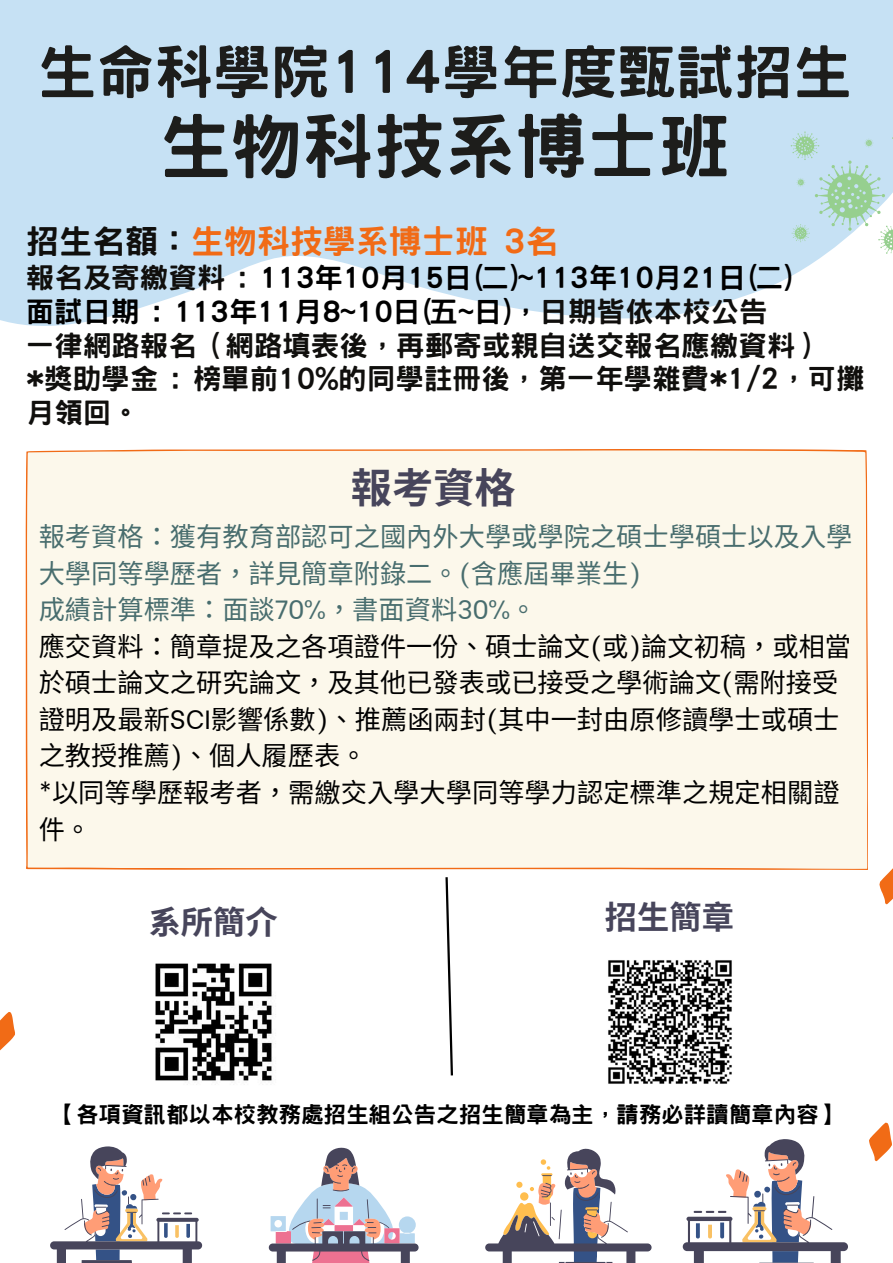
<style>
.page{position:relative;width:893px;height:1263px;background:#fff}
.page>*{position:absolute;margin:0;border:0;box-sizing:border-box;transform-origin:0 0}
.t1{font:800 71.25px "Han Wang Hei";color:#1d1d1b}
.t2{font:800 58.5px "Han Wang Hei";color:#1d1d1b}
.t3{font:700 41.25px "Noto Sans TC";color:#47455b}
.t4{font:800 33px "Han Wang Hei";color:#f16b16}
.t5{font:700 32.25px "Noto Sans TC";color:#47455b}
.t6{font:800 28.5px/33.8px "Han Wang Hei";color:#000}
.t7{font:800 28.5px/33.8px "Han Wang Hei";color:#100f0d}
.t8{font:26.25px/36.6px "Noto Sans CJ Ksc";color:#000}
.t9{font:800 22.5px "Han Wang Hei";color:#000}
.s1{color:#100f0d}
.s2{color:#486d6e}
.s3{font-family:"Be Vietnam";color:#486d6e}
.s4{font-family:"Be Vietnam"}
</style>
<div class="page">
<svg style="left:0;top:0;width:893px;height:326px;background:#cbe4f5"></svg>
<div style="left:26px;top:449px;width:842px;height:421px;background:#fcf8eb"></div>
<svg style="left:50px;top:1146px;width:152px;height:117px"></svg>
<svg style="left:269px;top:1147px;width:149px;height:116px"></svg>
<svg style="left:485px;top:1148px;width:166px;height:115px"></svg>
<svg style="left:0;top:1012px;width:15px;height:39px"></svg>
<svg style="left:879px;top:868px;width:14px;height:37px"></svg>
<svg style="left:869px;top:1122px;width:23px;height:40px"></svg>
<img style="left:155px;top:963px;width:117px;height:122px">
<svg style="left:445px;top:877px;width:8px;height:199px"></svg>
<svg style="left:683px;top:1139px;width:165px;height:124px"></svg>
<svg style="left:790px;top:122px;width:103px;height:134px;background:#c5e1e3"></svg>
<img style="left:608px;top:960px;width:124px;height:124px">
<p class="t2" style="left:37px;top:42px;width:815px">生命科學院114學年度甄試招生</p>
<p class="t1" style="left:159px;top:110px;width:571px">生物科技系博士班</p>
<h5 class="t4" style="left:26px;top:225px;width:534px"><span class="s1">招生名額：</span>生物科技學系博士班 3名</h5>
<h5 class="t6" style="left:26px;top:261px;width:799px"><span class="s1">報名及寄繳資料 :</span> 113年10月15日(二)~113年10月21日(二)面試日期 : 113年11月8~10日(五~日)，<span class="s1">日期皆依本校公告<br>一律網路報名（網路填表後，再郵寄或親自送交報名應繳資料）</span></h5>
<p class="t7" style="left:26px;top:362px;width:840px">*獎助學金 : 榜單前10%的同學註冊後，第一年學雜費*1/2，可攤月領回。</p>
<h3 class="t3" style="left:351px;top:455px;width:167px">報考資格</h3>
<h1 class="t8" style="left:39px;top:517px;width:815px"><span class="s2">報考資格： 獲有教育部認可之國內外大學或學院之碩士學碩士以及入學大學同等學歷者， 詳見簡章附錄二。</span> <span class="s3">(</span><span class="s2">含應屆畢業生</span><span class="s3">)<br></span><span class="s2">成績計算標準： 面談</span><span class="s3">70%</span><span class="s2">， 書面資料</span><span class="s3">30%</span><span class="s2">。<br></span>應交資料： 簡章提及之各項證件一份、 碩士論文<span class="s4">(</span>或<span class="s4">)</span>論文初稿， 或相當於碩士論文之研究論文， 及其他已發表或已接受之學術論文<span class="s4">(</span>需附接受證明及最新<span class="s4">SCI</span>影響係數<span class="s4">)</span>、 推薦函兩封<span class="s4">(</span>其中一封由原修讀學士或碩士之教授推薦<span class="s4">)</span>、 個人履歷表。<br><span class="s4">*</span>以同等學歷報考者， 需繳交入學大學同等學力認定標準之規定相關證件。</h1>
<h4 class="t5" style="left:149px;top:896px;width:131px">系所簡介</h4>
<h3 class="t5" style="left:605px;top:892px;width:131px">招生簡章</h3>
<h2 class="t9" style="left:54px;top:1103px;width:789px">【各項資訊都以本校教務處招生組公告之招生簡章為主，請務必詳讀簡章內容】</h2>
</div>
